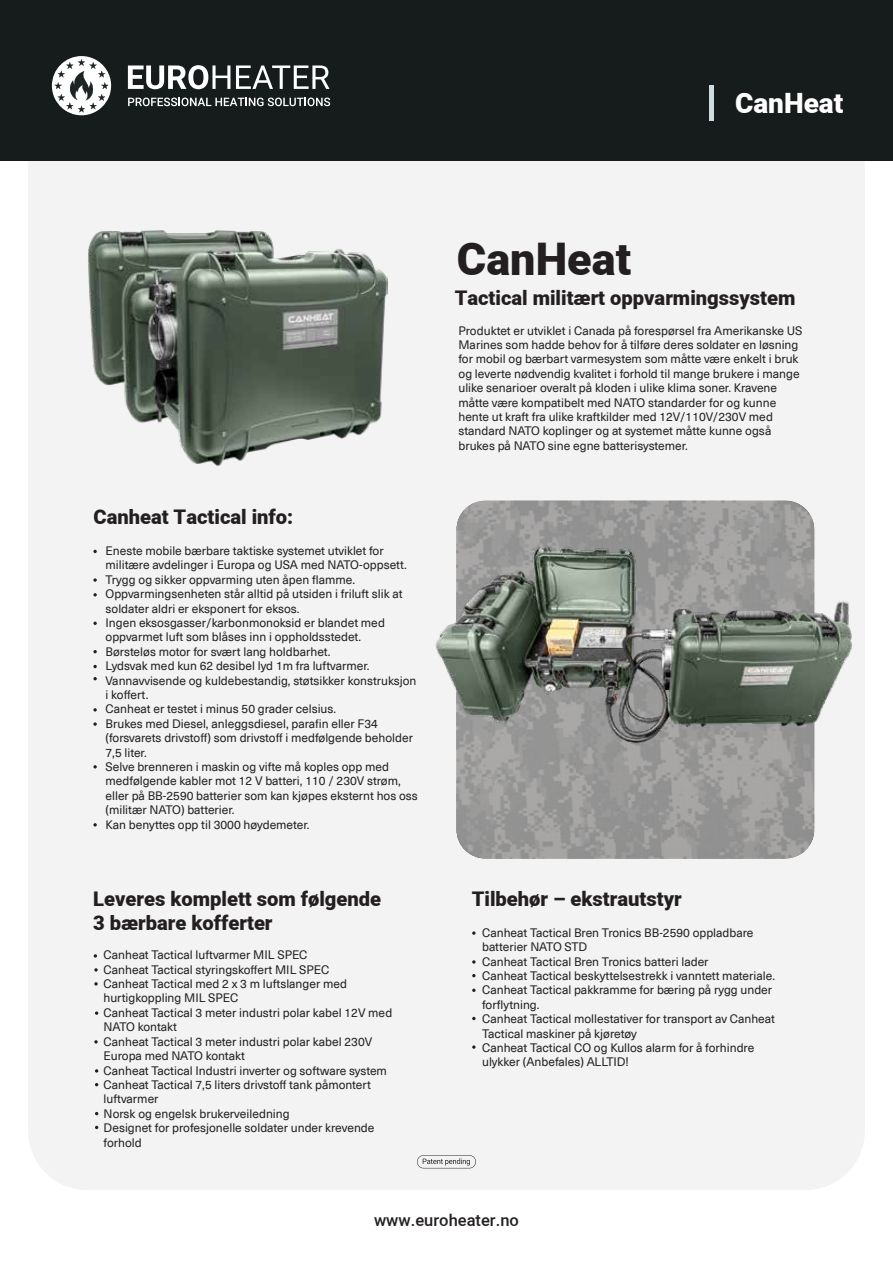
<style>
.page{position:relative;width:893px;height:1263px;background:#fff}
.page>*{position:absolute;margin:0;border:0;box-sizing:border-box;transform-origin:0 0}
.t1{font:900 45px "Araboto";color:#231f20}
.t2{font:900 27.9px "Araboto";color:#fff}
.t3{font:900 20.1px/24.2px "Araboto";color:#231f20}
.t4{font:500 16.5px "Araboto";color:#231f20}
.t5{font:12px/14.4px "Neue Haas Unica Pro";color:#231f20}
</style>
<div class="page">
<div style="left:28px;top:82px;width:837px;height:1108px;background:#f3f3f3;border-radius:59px"></div>
<div style="left:457px;top:501px;width:357px;height:357px;background:linear-gradient(to right,#9b9a99,#9c9b9a);border-radius:28px"></div>
<img style="left:435px;top:516px;width:417px;height:238px">
<div style="left:0;top:0;width:893px;height:160px;background:#161b1c"></div>
<svg style="left:128px;top:65px;width:102px;height:24px"></svg>
<svg style="left:236px;top:65px;width:93px;height:24px"></svg>
<svg style="left:128px;top:98px;width:202px;height:8px"></svg>
<svg style="left:52px;top:56px;width:59px;height:59px"></svg>
<hr style="left:709px;top:85px;width:4px;height:36px;background:#cedcdf">
<img style="left:88px;top:230px;width:300px;height:236px">
<svg style="left:93px;top:578px;width:4px;height:4px"></svg>
<svg style="left:93px;top:593px;width:4px;height:3px"></svg>
<svg style="left:93px;top:622px;width:4px;height:3px"></svg>
<svg style="left:93px;top:650px;width:4px;height:3px"></svg>
<svg style="left:93px;top:665px;width:4px;height:3px"></svg>
<svg style="left:93px;top:677px;width:4px;height:3px"></svg>
<svg style="left:93px;top:722px;width:4px;height:4px"></svg>
<svg style="left:93px;top:550px;width:4px;height:3px"></svg>
<svg style="left:94px;top:954px;width:3px;height:4px"></svg>
<svg style="left:94px;top:968px;width:4px;height:3px"></svg>
<svg style="left:94px;top:982px;width:4px;height:3px"></svg>
<svg style="left:95px;top:1011px;width:3px;height:4px"></svg>
<svg style="left:94px;top:1040px;width:4px;height:3px"></svg>
<svg style="left:472px;top:931px;width:4px;height:4px"></svg>
<svg style="left:472px;top:960px;width:4px;height:4px"></svg>
<svg style="left:472px;top:974px;width:4px;height:3px"></svg>
<svg style="left:472px;top:989px;width:4px;height:3px"></svg>
<svg style="left:472px;top:1017px;width:4px;height:3px"></svg>
<svg style="left:472px;top:1045px;width:4px;height:4px"></svg>
<svg style="left:417px;top:1155px;width:59px;height:13px"></svg>
<h2 class="t2" style="left:735px;top:83px;width:110px">CanHeat</h2>
<h3 class="t3" style="left:93px;top:506px;width:201px">Canheat Tactical info:</h3>
<p class="t5" style="left:106px;top:544px;width:314px">Eneste mobile bærbare taktiske systemet utviklet for militære avdelinger i Europa og USA med NATO-oppsett.<br>Trygg og sikker oppvarming uten åpen flamme.<br>Oppvarmingsenheten står alltid på utsiden i friluft slik at soldater aldri er eksponert for eksos.<br>Ingen eksosgasser/karbonmonoksid er blandet med oppvarmet luft som blåses inn i oppholdsstedet.<br>Børsteløs motor for svært lang holdbarhet.<br>Lydsvak med kun 62 desibel lyd 1m fra luftvarmer.<br>Vannavvisende og kuldebestandig, støtsikker konstruksjon i koffert.<br>Canheat er testet i minus 50 grader celsius.<br>Brukes med Diesel, anleggsdiesel, parafin eller F34 (forsvarets drivstoff) som drivstoff i medfølgende beholder 7,5 liter.<br>Selve brenneren i maskin og vifte må koples opp med medfølgende kabler mot 12 V batteri, 110 / 230V strøm, eller på BB-2590 batterier som kan kjøpes eksternt hos oss (militær NATO) batterier.<br>Kan benyttes opp til 3000 høydemeter.</p>
<h3 class="t3" style="left:93px;top:887px;width:289px">Leveres komplett som følgende<br>3 bærbare kofferter</h3>
<p class="t5" style="left:104px;top:948px;width:290px">Canheat Tactical luftvarmer MIL SPEC<br>Canheat Tactical styringskoffert MIL SPEC<br>Canheat Tactical med 2 x 3 m luftslanger med hurtigkoppling MIL SPEC<br>Canheat Tactical 3 meter industri polar kabel 12V med NATO kontakt<br>Canheat Tactical 3 meter industri polar kabel 230V Europa med NATO kontakt<br>Canheat Tactical Industri inverter og software system Canheat Tactical 7,5 liters drivstoff tank påmontert luftvarmer<br>Norsk og engelsk brukerveiledning<br>Designet for profesjonelle soldater under krevende forhold</p>
<h1 class="t1" style="left:457px;top:227px;width:176px">CanHeat</h1>
<h3 class="t3" style="left:455px;top:287px;width:342px">Tactical militært oppvarmingssystem</h3>
<p class="t5" style="left:458px;top:323px;width:346px">Produktet er utviklet i Canada på forespørsel fra Amerikanske US Marines som hadde behov for å tilføre deres soldater en løsning for mobil og bærbart varmesystem som måtte være enkelt i bruk og leverte nødvendig kvalitet i forhold til mange brukere i mange ulike senarioer overalt på kloden i ulike klima soner. Kravene måtte være kompatibelt med NATO standarder for og kunne hente ut kraft fra ulike kraftkilder med 12V/110V/230V med standard NATO koplinger og at systemet måtte kunne også brukes på NATO sine egne batterisystemer.</p>
<h3 class="t3" style="left:472px;top:887px;width:212px">Tilbehør – ekstrautstyr</h3>
<p class="t5" style="left:482px;top:925px;width:294px">Canheat Tactical Bren Tronics BB-2590 oppladbare batterier NATO STD<br>Canheat Tactical Bren Tronics batteri lader<br>Canheat Tactical beskyttelsestrekk i vanntett materiale.<br>Canheat Tactical pakkramme for bæring på rygg under forflytning.<br>Canheat Tactical mollestativer for transport av Canheat Tactical maskiner på kjøretøy<br>Canheat Tactical CO og Kullos alarm for å forhindre ulykker (Anbefales) ALLTID!</p>
<h3 class="t4" style="left:374px;top:1208px;width:146px">www.euroheater.no</h3>
</div>
